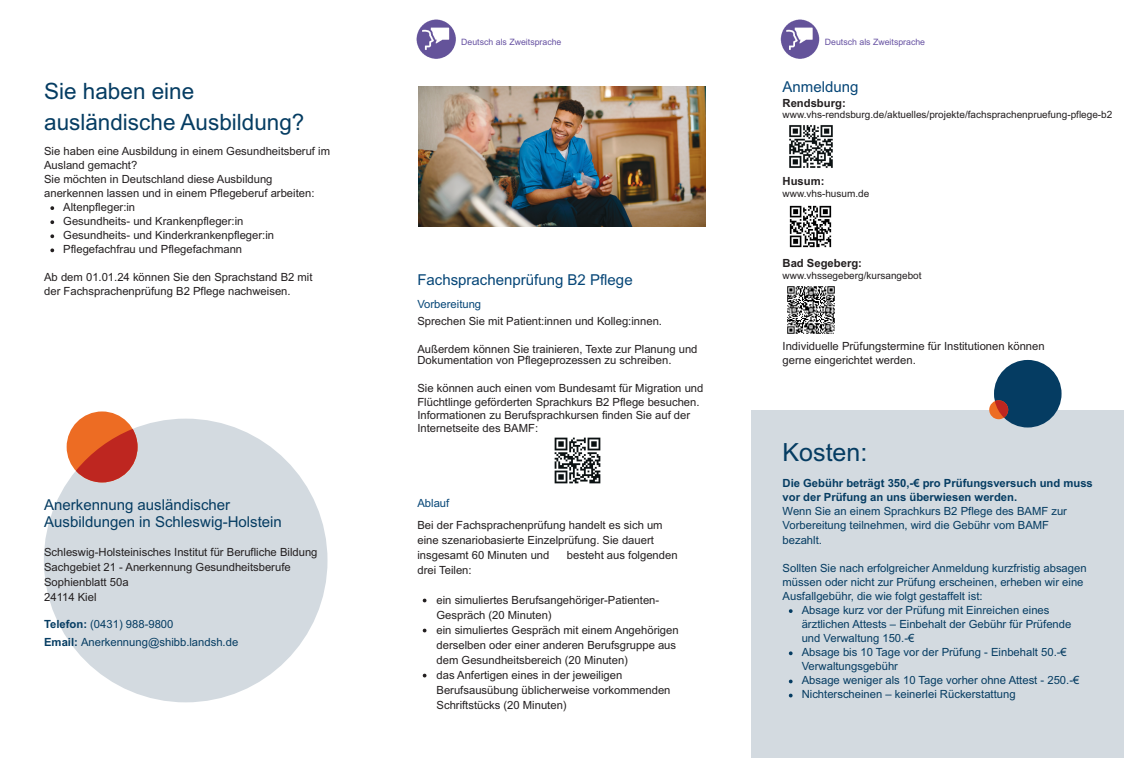
<style>
.page{position:relative;width:1124px;height:759px;background:#fff}
.page>*{position:absolute;margin:0;border:0;box-sizing:border-box;transform-origin:0 0}
.t1{font:25px "Arial";color:#053c62}
.t2{font:22.5px/31px "Arial";color:#053c62}
.t3{font:15px/17.8px "Arial";color:#053c62}
.t4{font:15px "Arial";color:#064677}
.t5{font:11.25px/15px "Arial";color:#231f20}
.t6{font:11.25px/14.1px "Arial";color:#053c62}
.t7{font:700 11.25px/14px "Arial";color:#053c62}
.t8{font:700 11.25px "Arial";color:#231f20}
.t9{font:11.25px "Arial";color:#064677}
.t10{font:10px "Arial";color:#231f20}
.t11{font:8.75px "Arial";color:#6752a2}
.s1{font-weight:700}
.s2{font-size:10.62px}
</style>
<div class="page">
<div style="left:44px;top:418px;width:283px;height:284px;background:#d3dae0;border-radius:50%"></div>
<div style="left:67px;top:411px;width:70px;height:71px;background:#ed6c23;border-radius:50%"></div>
<svg style="left:76px;top:428px;width:61px;height:54px"></svg>
<img style="left:416px;top:19px;width:40px;height:40px">
<img style="left:780px;top:19px;width:40px;height:40px">
<div style="left:751px;top:410px;width:372px;height:259px;background:#d3dae0"></div>
<div style="left:993px;top:360px;width:68px;height:67px;background:#053c62;border-radius:50%"></div>
<svg style="left:989px;top:400px;width:19px;height:19px"></svg>
<svg style="left:994px;top:400px;width:14px;height:17px"></svg>
<img style="left:418px;top:86px;width:287px;height:140px">
<div style="left:751px;top:597px;width:372px;height:160px;background:#d3dae0"></div>
<svg style="left:50px;top:206px;width:4px;height:4px"></svg>
<svg style="left:50px;top:220px;width:4px;height:4px"></svg>
<svg style="left:50px;top:234px;width:4px;height:4px"></svg>
<svg style="left:50px;top:248px;width:4px;height:4px"></svg>
<svg style="left:788px;top:651px;width:4px;height:4px"></svg>
<svg style="left:788px;top:679px;width:4px;height:4px"></svg>
<svg style="left:788px;top:693px;width:4px;height:4px"></svg>
<svg style="left:422px;top:598px;width:4px;height:4px"></svg>
<svg style="left:422px;top:628px;width:4px;height:4px"></svg>
<svg style="left:422px;top:673px;width:4px;height:4px"></svg>
<img style="left:789px;top:125px;width:44px;height:43px">
<img style="left:554px;top:437px;width:47px;height:47px">
<img style="left:787px;top:286px;width:48px;height:48px">
<img style="left:789px;top:205px;width:43px;height:43px">
<h2 class="t2" style="left:44px;top:78px;width:262px">Sie haben eine ausländische Ausbildung?</h2>
<p class="t5" style="left:44px;top:145px;width:287px;line-height:14px">Sie haben eine Ausbildung in einem Gesundheitsberuf im Ausland gemacht?<br>Sie möchten in Deutschland diese Ausbildung anerkennen lassen und in einem Pflegeberuf arbeiten:</p>
<p class="t5" style="left:63px;top:201px;width:212px;line-height:14px">Altenpfleger:in<br>Gesundheits- und Krankenpfleger:in Gesundheits- und Kinderkrankenpfleger:in Pflegefachfrau und Pflegefachmann</p>
<p class="t5" style="left:44px;top:271px;width:270px;line-height:14px">Ab dem 01.01.24 können Sie den Sprachstand B2 mit der Fachsprachenprüfung B2 Pflege nachweisen.</p>
<h3 class="t3" style="left:44px;top:496px;width:239px">Anerkennung ausländischer<br>Ausbildungen in Schleswig-Holstein</h3>
<p class="t5" style="left:44px;top:545px;width:275px">Schleswig-Holsteinisches Institut für Berufliche Bildung Sachgebiet 21 - Anerkennung Gesundheitsberufe Sophienblatt 50a<br>24114 Kiel</p>
<p class="t6" style="left:44px;top:617px;width:131px"><span class="s1">Telefon:</span> (0431) 988-9800</p>
<p class="t6" style="left:44px;top:635px;width:196px"><span class="s1">Email:</span> Anerkennung@shibb.landsh.de</p>
<p class="t11" style="left:461px;top:38px;width:102px">Deutsch als Zweitsprache</p>
<p class="t11" style="left:824px;top:38px;width:102px">Deutsch als Zweitsprache</p>
<h3 class="t4" style="left:782px;top:81px;width:77px">Anmeldung</h3>
<p class="t8" style="left:782px;top:99px;width:65px">Rendsburg:</p>
<p class="t10" style="left:782px;top:111px;width:331px">www.vhs-rendsburg.de/aktuelles/projekte/fachsprachenpruefung-pflege-b2</p>
<h3 class="t4" style="left:417px;top:274px;width:217px">Fachsprachenprüfung B2 Pflege</h3>
<p class="t9" style="left:417px;top:299px;width:65px">Vorbereitung</p>
<p class="t5" style="left:417px;top:314px;width:246px">Sprechen Sie mit Patient:innen und Kolleg:innen.</p>
<p class="t5" style="left:417px;top:343px;width:281px;line-height:11.9px">Außerdem können Sie trainieren, Texte zur Planung und<br>Dokumentation von Pflegeprozessen zu schreiben.</p>
<p class="t5" style="left:417px;top:382px;width:287px;line-height:13.8px">Sie können auch einen vo<span class="s2">m</span> Bundesamt für Migration und<br>Flüchtlinge geförderten Sprachkurs B2 Pflege besuchen.<br>Informationen zu Berufsprachkursen finden Sie auf der</p>
<p class="t5" style="left:417px;top:421px;width:122px">Internetseite des BAMF:</p>
<p class="t9" style="left:417px;top:498px;width:33px">Ablauf</p>
<p class="t5" style="left:417px;top:518px;width:247px">Bei der Fachsprachenprüfung handelt es sich um eine szenariobasierte Einzelprüfung. Sie dauert insgesamt 60 Minuten und</p>
<p class="t5" style="left:566px;top:548px;width:112px">besteht aus folgenden</p>
<p class="t5" style="left:417px;top:563px;width:56px">drei Teilen:</p>
<p class="t5" style="left:436px;top:593px;width:243px">ein simuliertes Berufsangehöriger-Patienten-Gespräch (20 Minuten)<br>ein simuliertes Gespräch mit einem Angehörigen derselben oder einer anderen Berufsgruppe aus dem Gesundheitsbereich (20 Minuten)<br>das Anfertigen eines in der jeweiligen Berufsausübung üblicherweise vorkommenden Schriftstücks (20 Minuten)</p>
<p class="t8" style="left:782px;top:177px;width:43px">Husum:</p>
<p class="t10" style="left:782px;top:189px;width:88px">www.vhs-husum.de</p>
<p class="t8" style="left:782px;top:259px;width:81px">Bad Segeberg:</p>
<p class="t10" style="left:782px;top:271px;width:140px">www.vhssegeberg/kursangebot</p>
<p class="t5" style="left:782px;top:340px;width:264px;line-height:14px">Individuelle Prüfungstermine für Institutionen können gerne eingerichtet werden.</p>
<h1 class="t1" style="left:782px;top:443px;width:86px">Kosten:</h1>
<p class="t7" style="left:782px;top:477px;width:312px">Die Gebühr beträgt 350,-€ pro Prüfungsversuch und muss vor der Prüfung an uns überwiesen werden.</p>
<p class="t6" style="left:782px;top:505px;width:286px">Wenn Sie an einem Sprachkurs B2 Pflege des BAMF zur<br>Vorbereitung teilnehmen, wird die Gebühr vom BAMF bezahlt.</p>
<p class="t6" style="left:782px;top:561px;width:305px">Sollten Sie nach erfolgreicher Anmeldung kurzfristig absagen müssen oder nicht zur Prüfung erscheinen, erheben wir eine<br>Ausfallgebühr, die wie folgt gestaffelt ist:</p>
<p class="t6" style="left:801px;top:603px;width:279px">Absage kurz vor der Prüfung mit Einreichen eines ärztlichen Attests – Einbehalt der Gebühr für Prüfende und Verwaltung 150.-€<br>Absage bis 10 Tage vor der Prüfung - Einbehalt 50.-€ Verwaltungsgebühr<br>Absage weniger als 10 Tage vorher ohne Attest - 250.-€ Nichterscheinen – keinerlei Rückerstattung</p>
</div>
